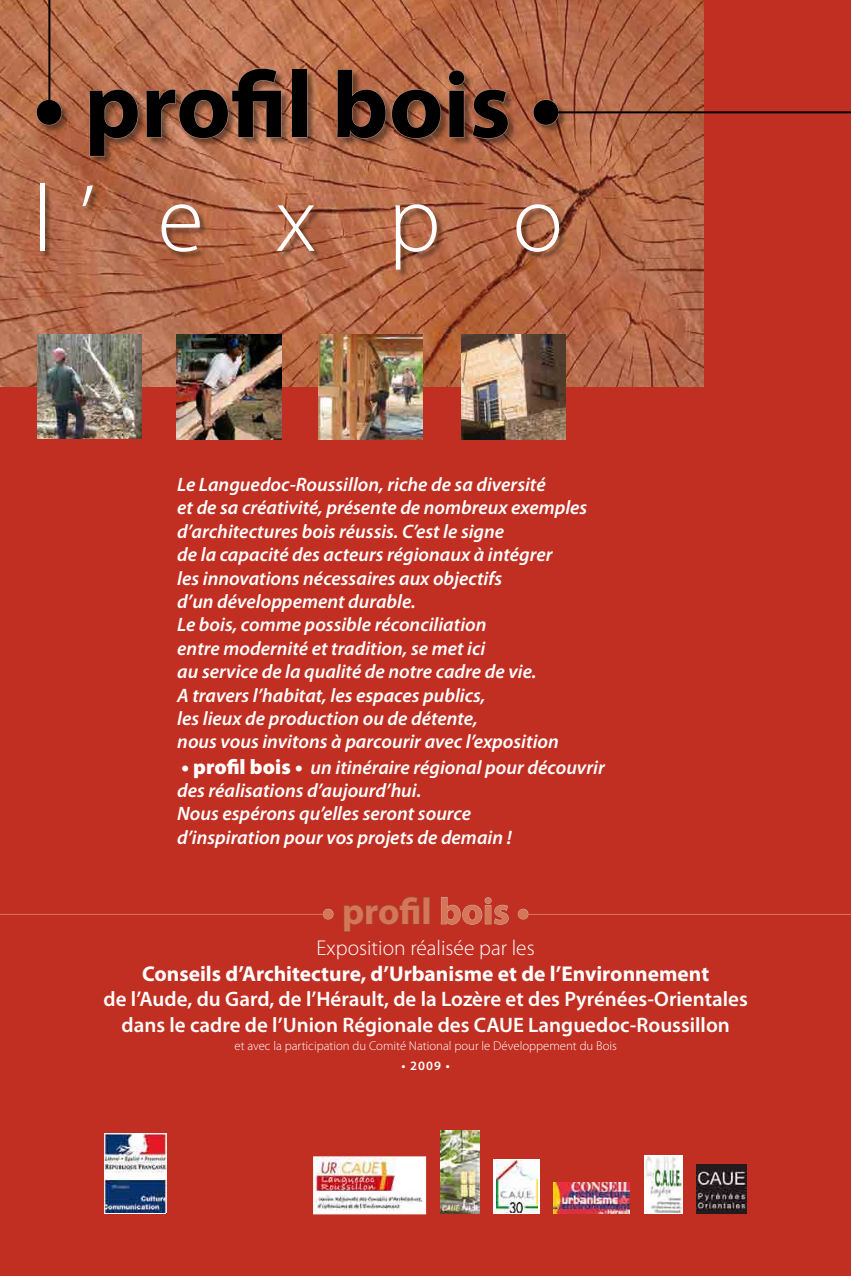
<style>
.page{position:relative;width:851px;height:1276px;background:#fff}
.page>*{position:absolute;margin:0;border:0;box-sizing:border-box;transform-origin:0 0}
.t1{font:700 94.72px "Myriad Pro";color:#000}
.t2{font:300 94.72px "Myriad Pro";color:#fff}
.t3{font:700 37.2px "Myriad Pro";color:#d67657}
.t4{font:700 21.45px "Myriad Pro";color:#fff}
.t5{font:300 21.45px "Myriad Pro";color:#fff}
.t6{font:600 21px/25.2px "Myriad Pro";color:#fff;text-align:center}
.t7{font:italic 600 19.5px/23.4px "Myriad Pro";color:#fff}
.t8{font:600 12.9px "Myriad Pro";color:#fff}
.t9{font:300 12.75px "Myriad Pro";color:#fff}
.s1{font-weight:900;font-style:normal;font-size:21px}
</style>
<div class="page">
<div style="left:0;top:0;width:850px;height:1276px;background:#c12f22"></div>
<img style="left:0;top:0;width:703px;height:387px">
<div style="left:37px;top:70px;width:531px;height:209px;background:#000;opacity:.4"></div>
<div style="left:36px;top:99px;width:26px;height:26px;border:1px solid #ad8b7e;border-radius:50%"></div>
<svg style="left:88px;top:89px;width:51px;height:68px;background:#90573e"></svg>
<svg style="left:145px;top:68px;width:137px;height:71px;background:#9d6349"></svg>
<div style="left:292px;top:69px;width:15px;height:69px;border:1px solid #ad8b7e"></div>
<svg style="left:336px;top:69px;width:49px;height:70px;background:#90563d"></svg>
<svg style="left:391px;top:89px;width:50px;height:50px;background:#935b41"></svg>
<svg style="left:448px;top:69px;width:17px;height:69px"></svg>
<svg style="left:471px;top:89px;width:38px;height:50px;background:#8e543c"></svg>
<div style="left:532px;top:99px;width:26px;height:26px;border:1px solid #ad8b7e;border-radius:50%"></div>
<hr style="left:48px;top:0;width:2px;height:108px;background:#000">
<hr style="left:551px;top:111px;width:299px;height:2px;background:#000">
<img style="left:553px;top:1182px;width:76px;height:31px">
<svg style="left:104px;top:1212px;width:62px;height:2px"></svg>
<img style="left:104px;top:1133px;width:62px;height:79px">
<svg style="left:493px;top:1159px;width:47px;height:55px"></svg>
<img style="left:496px;top:1160px;width:41px;height:52px">
<svg style="left:644px;top:1155px;width:38px;height:59px"></svg>
<img style="left:644px;top:1156px;width:38px;height:56px">
<div style="left:313px;top:1156px;width:113px;height:58px;background:#fff;border:1px solid #fff"></div>
<img style="left:315px;top:1158px;width:80px;height:33px">
<img style="left:314px;top:1191px;width:108px;height:21px">
<img style="left:696px;top:1164px;width:50px;height:50px">
<div style="left:323px;top:909px;width:10px;height:10px;border:1px solid #cab3aa;border-radius:50%"></div>
<svg style="left:343px;top:896px;width:77px;height:36px"></svg>
<div style="left:423px;top:897px;width:6px;height:27px;border:1px solid #875548"></div>
<svg style="left:440px;top:897px;width:69px;height:28px"></svg>
<div style="left:518px;top:909px;width:10px;height:10px;border:1px solid #cab3aa;border-radius:50%"></div>
<hr style="left:0;top:914px;width:325px;height:1px;background:#d67657">
<hr style="left:526px;top:914px;width:324px;height:1px;background:#d67657">
<img style="left:461px;top:335px;width:105px;height:104px">
<img style="left:37px;top:334px;width:104px;height:105px">
<img style="left:177px;top:335px;width:104px;height:104px">
<img style="left:318px;top:335px;width:104px;height:104px">
<img style="left:440px;top:1130px;width:39px;height:84px">
<h1 class="t1" style="left:33px;top:43px;width:530px">• profil bois •</h1>
<h1 class="t2" style="left:32px;top:167px;width:532px">l ’ e x p o</h1>
<p class="t7" style="left:177px;top:472px;width:411px">Le Languedoc-Roussillon, riche de sa diversité<br>et de sa créativité, présente de nombreux exemples d’architectures bois réussis. C’est le signe<br>de la capacité des acteurs régionaux à intégrer<br>les innovations nécessaires aux objectifs<br>d’un développement durable.<br>Le bois, comme possible réconciliation<br>entre modernité et tradition, se met ici<br>au service de la qualité de notre cadre de vie.<br>A travers l’habitat, les espaces publics,<br>les lieux de production ou de détente,<br>nous vous invitons à parcourir avec l’exposition</p>
<p class="t7" style="left:177px;top:755px;width:429px"><span class="s1">• profil bois •</span> un itinéraire régional pour découvrir des réalisations d’aujourd’hui.<br>Nous espérons qu’elles seront source<br>d’inspiration pour vos projets de demain !</p>
<h2 class="t3" style="left:322px;top:887px;width:209px">• profil bois •</h2>
<p class="t5" style="left:316px;top:936px;width:219px">Exposition réalisée par les</p>
<p class="t4" style="left:142px;top:960px;width:568px">Conseils d’Architecture, d’Urbanisme et de l’Environnement</p>
<p class="t6" style="left:103px;top:986px;width:645px">de l’Aude, du Gard, de l’Hérault, de la Lozère et des Pyrénées-Orientales dans le cadre de l’Union Régionale des CAUE Languedoc-Roussillon</p>
<p class="t9" style="left:234px;top:1039px;width:384px">et avec la participation du Comité National pour le Développement du Bois</p>
<p class="t8" style="left:401px;top:1057px;width:50px">• 2009 •</p>
</div>
